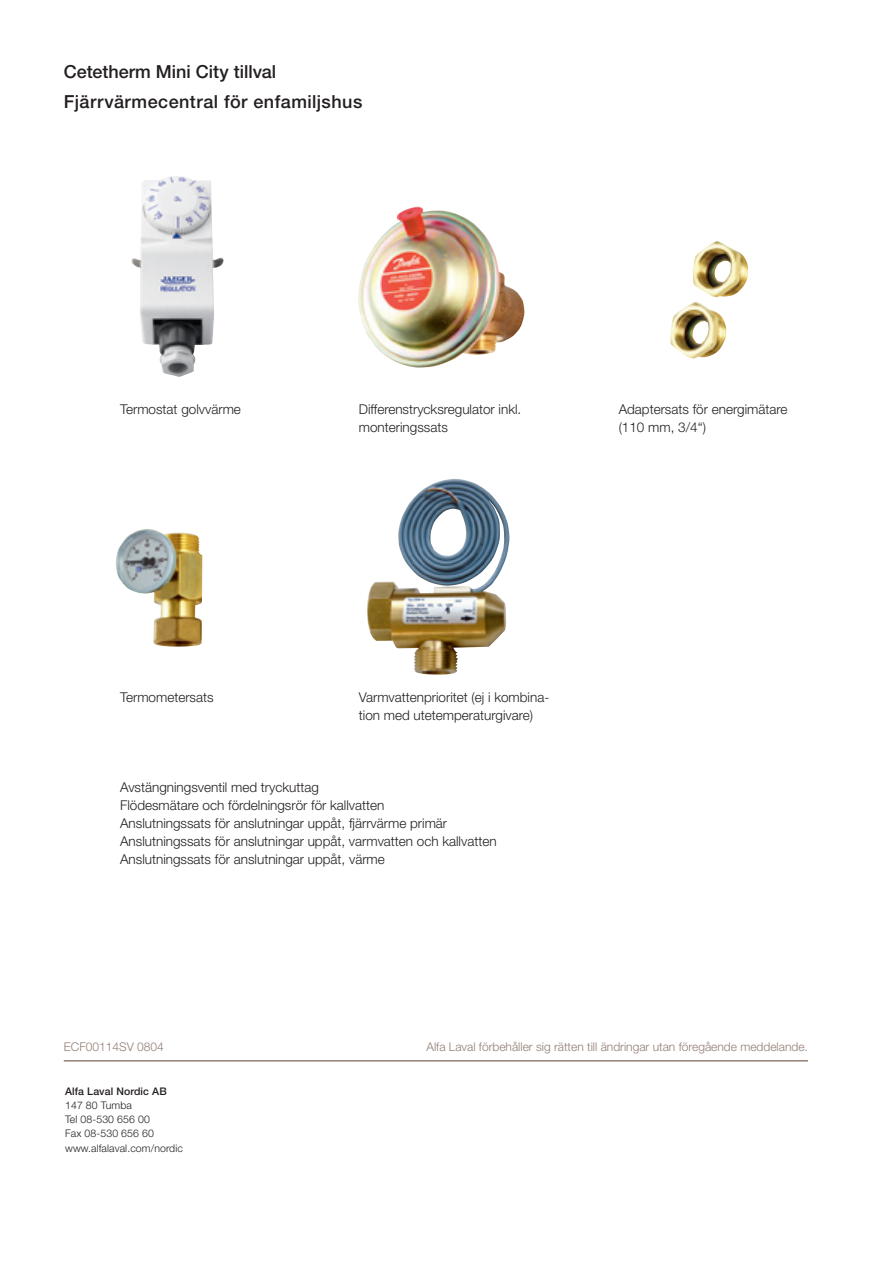
<style>
.page{position:relative;width:893px;height:1263px;background:#fff}
.page>*{position:absolute;margin:0;border:0;box-sizing:border-box;transform-origin:0 0}
.t1{font:500 18px/30px "Helvetica Neue";letter-spacing:.02em;color:#231f20}
.t2{font:300 13.5px/18px "Helvetica Neue";color:#231f20}
.t3{font:300 12px "Helvetica Neue";color:#927d73}
.t4{font:300 10.5px/14.2px "Helvetica Neue";letter-spacing:.01em;color:#231f20}
.t5{font:500 10.5px "Helvetica Neue";letter-spacing:.01em;color:#231f20}
</style>
<div class="page">
<img style="left:670px;top:241px;width:78px;height:118px">
<img style="left:358px;top:207px;width:167px;height:161px">
<img style="left:116px;top:529px;width:87px;height:118px">
<img style="left:131px;top:176px;width:93px;height:201px">
<img style="left:367px;top:479px;width:143px;height:196px">
<hr style="left:64px;top:1060px;width:744px;height:1px;background:#927d73">
<h1 class="t1" style="left:64px;top:56px;width:300px">Cetetherm Mini City tillval<br>Fjärrvärmecentral för enfamiljshus</h1>
<p class="t2" style="left:120px;top:400px;width:122px">Termostat golvvärme</p>
<p class="t2" style="left:359px;top:400px;width:164px">Differenstrycksregulator inkl. monteringssats</p>
<p class="t2" style="left:619px;top:400px;width:170px">Adaptersats för energimätare (110 mm, 3/4“)</p>
<p class="t2" style="left:120px;top:688px;width:95px">Termometersats</p>
<p class="t2" style="left:359px;top:688px;width:192px">Varmvattenprioritet (ej i kombina&shy;tion med utetemperaturgivare)</p>
<p class="t2" style="left:120px;top:778px;width:378px">Avstängningsventil med tryckuttag<br>Flödesmätare och fördelningsrör för kallvatten<br>Anslutningssats för anslutningar uppåt, fjärrvärme primär Anslutningssats för anslutningar uppåt, varmvatten och kallvatten Anslutningssats för anslutningar uppåt, värme</p>
<p class="t3" style="left:64px;top:1039px;width:102px">ECF00114SV 0804</p>
<p class="t3" style="left:426px;top:1040px;width:383px">Alfa Laval förbehåller sig rätten till ändringar utan föregående meddelande.</p>
<p class="t5" style="left:65px;top:1084px;width:103px">Alfa Laval Nordic AB</p>
<p class="t4" style="left:65px;top:1098px;width:119px">147 80 Tumba<br>Tel 08-530 656 00<br>Fax 08-530 656 60 www.alfalaval.com/nordic</p>
</div>
